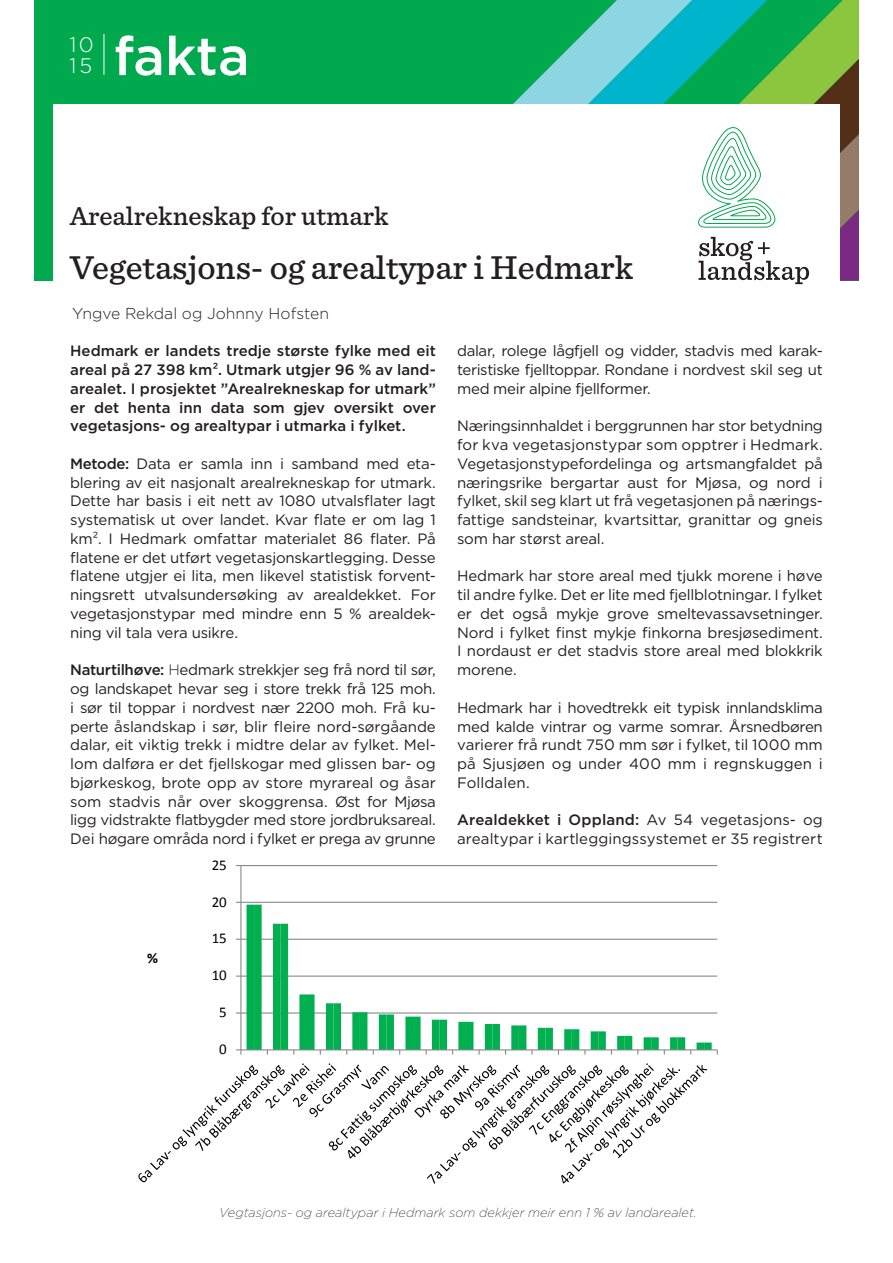
<style>
.page{position:relative;width:893px;height:1263px;background:#fff}
.page>*{position:absolute;margin:0;border:0;box-sizing:border-box;transform-origin:0 0}
.t1{font:500 54px "Gotham";letter-spacing:-.005em;color:#fff}
.t2{font:500 34.5px "Sentinel";color:#231f20}
.t3{font:500 27px "Sentinel";color:#231f20}
.t4{font:300 21px "Gotham";color:#fff}
.Default{font:300 15.75px "Gotham";color:#231f20}
.t5{font:15px/18.8px "Gotham";letter-spacing:-.01em;color:#231f20;text-align:justify}
.Brød{font:500 15px/18.8px "Gotham";letter-spacing:-.005em;color:#231f20;text-align:justify}
.t6{font:15px "Calibri";color:#000}
.t7{font:700 15px "Calibri";color:#000}
.Brød-2{font:italic 200 12.75px "Gotham";letter-spacing:.005em;color:#231f20}
.s1{font-weight:500}
.s2{font-weight:300}
</style>
<div class="page">
<div style="left:34px;top:0;width:825px;height:281px;background:#00a94e"></div>
<svg style="left:843px;top:59px;width:16px;height:68px"></svg>
<svg style="left:692px;top:0;width:151px;height:127px"></svg>
<svg style="left:513px;top:0;width:179px;height:104px"></svg>
<hr style="left:104px;top:34px;width:1px;height:41px;background:#fff">
<div style="left:53px;top:104px;width:787px;height:213px;background:#fff"></div>
<svg style="left:698px;top:127px;width:161px;height:157px"></svg>
<hr style="left:241px;top:1012px;width:476px;height:1px;background:#868686">
<hr style="left:241px;top:975px;width:476px;height:2px;background:#868686">
<hr style="left:241px;top:939px;width:476px;height:1px;background:#868686">
<hr style="left:241px;top:902px;width:476px;height:1px;background:#868686">
<hr style="left:241px;top:865px;width:476px;height:1px;background:#868686">
<svg style="left:254px;top:905px;width:458px;height:144px"></svg>
<hr style="left:240px;top:865px;width:1px;height:185px;background:#868686">
<hr style="left:241px;top:1049px;width:476px;height:1px;background:#868686">
<svg style="left:236px;top:1049px;width:5px;height:5px"></svg>
<svg style="left:138px;top:1063px;width:569px;height:121px"></svg>
<p class="t4" style="left:70px;top:32px;width:26px">1 0</p>
<p class="t4" style="left:70px;top:53px;width:24px">15</p>
<p class="t1" style="left:114px;top:21px;width:137px">fakta</p>
<p class="t3" style="left:70px;top:195px;width:320px">Arealrekneskap for utmark</p>
<p class="t2" style="left:70px;top:241px;width:565px">Vegetasjons- og arealtypar i Hedmark</p>
<p class="Default" style="left:72px;top:303px;width:258px">Yngve Rekdal og Johnny Hofsten</p>
<p class="Brød" style="left:70px;top:342px;width:367px">Hedmark er landets tredje største fylke med eit areal på 27 398 km². Utmark utgjer 96 % av land&shy;arealet. I prosjektet ”Arealrekneskap for utmark” er det henta inn data som gjev oversikt over vegetasjons- og arealtypar i utmarka i fylket.</p>
<p class="t5" style="left:70px;top:454px;width:367px"><span class="s1">Metode:</span> Data er samla inn i samband med eta&shy;blering av eit nasjonalt arealrekneskap for utmark.<br>Dette har basis i eit nett av 1080 utvalsflater lagt systematisk ut over landet. Kvar flate er om lag 1 km². I Hedmark omfattar materialet 86 flater. På flatene er det utført vegetasjonskartlegging. Desse flatene utgjer ei lita, men likevel statistisk forvent&shy;ningsrett utvalsundersøking av arealdekket. For vegetasjonstypar med mindre enn 5 % arealdek&shy;ning vil tala vera usikre.</p>
<p class="t5" style="left:70px;top:660px;width:367px"><span class="s1">Naturtilhøve:</span> <span class="s2">H</span>edmark strekkjer seg frå nord til sør, og landskapet hevar seg i store trekk frå 125 moh. i sør til toppar i nordvest nær 2200 moh. Frå ku&shy;perte åslandskap i sør, blir fleire nord-sørgåande dalar, eit viktig trekk i midtre delar av fylket. Mel&shy;lom dalføra er det fjellskogar med glissen bar- og bjørkeskog, brote opp av store myrareal og åsar som stadvis når over skoggrensa. Øst for Mjøsa ligg vidstrakte flatbygder med store jordbruksareal.<br>Dei høgare områda nord i fylket er prega av grunne</p>
<p class="t6" style="left:212px;top:855px;width:17px">25</p>
<p class="t6" style="left:212px;top:892px;width:17px">20</p>
<p class="t7" style="left:147px;top:948px;width:12px">%</p>
<p class="t6" style="left:212px;top:929px;width:17px">15</p>
<p class="t6" style="left:212px;top:966px;width:17px">10</p>
<p class="t6" style="left:219px;top:1003px;width:9px">5</p>
<p class="t6" style="left:219px;top:1039px;width:9px">0</p>
<p class="t5" style="left:457px;top:341px;width:367px">dalar, rolege lågfjell og vidder, stadvis med karak&shy;teristiske fjelltoppar. Rondane i nordvest skil seg ut med meir alpine fjellformer.</p>
<p class="t5" style="left:457px;top:416px;width:367px">Næringsinnhaldet i berggrunnen har stor betydning for kva vegetasjonstypar som opptrer i Hedmark.<br>Vegetasjonstypefordelinga og artsmangfaldet på næringsrike bergartar aust for Mjøsa, og nord i fylket, skil seg klart ut frå vegetasjonen på nærings&shy;fattige sandsteinar, kvartsittar, granittar og gneis som har størst areal.</p>
<p class="t5" style="left:457px;top:566px;width:367px">Hedmark har store areal med tjukk morene i høve til andre fylke. Det er lite med fjellblotningar. I fylket er det også mykje grove smeltevassavsetninger.<br>Nord i fylket finst mykje finkorna bresjøsediment.<br>I nordaust er det stadvis store areal med blokkrik morene.</p>
<p class="t5" style="left:457px;top:698px;width:367px">Hedmark har i hovedtrekk eit typisk innlandsklima med kalde vintrar og varme somrar. Årsnedbøren varierer frå rundt 750 mm sør i fylket, til 1000 mm på Sjusjøen og under 400 mm i regnskuggen i Folldalen.</p>
<p class="t5" style="left:457px;top:810px;width:367px"><span class="s1">Arealdekket i Oppland:</span> Av 54 vegetasjons- og arealtypar i kartleggingssystemet er 35 registrert</p>
<p class="Brød-2" style="left:219px;top:1204px;width:479px">Vegtasjons- og arealtypar i Hedmark som dekkjer meir enn 1 % av landarealet.</p>
</div>
